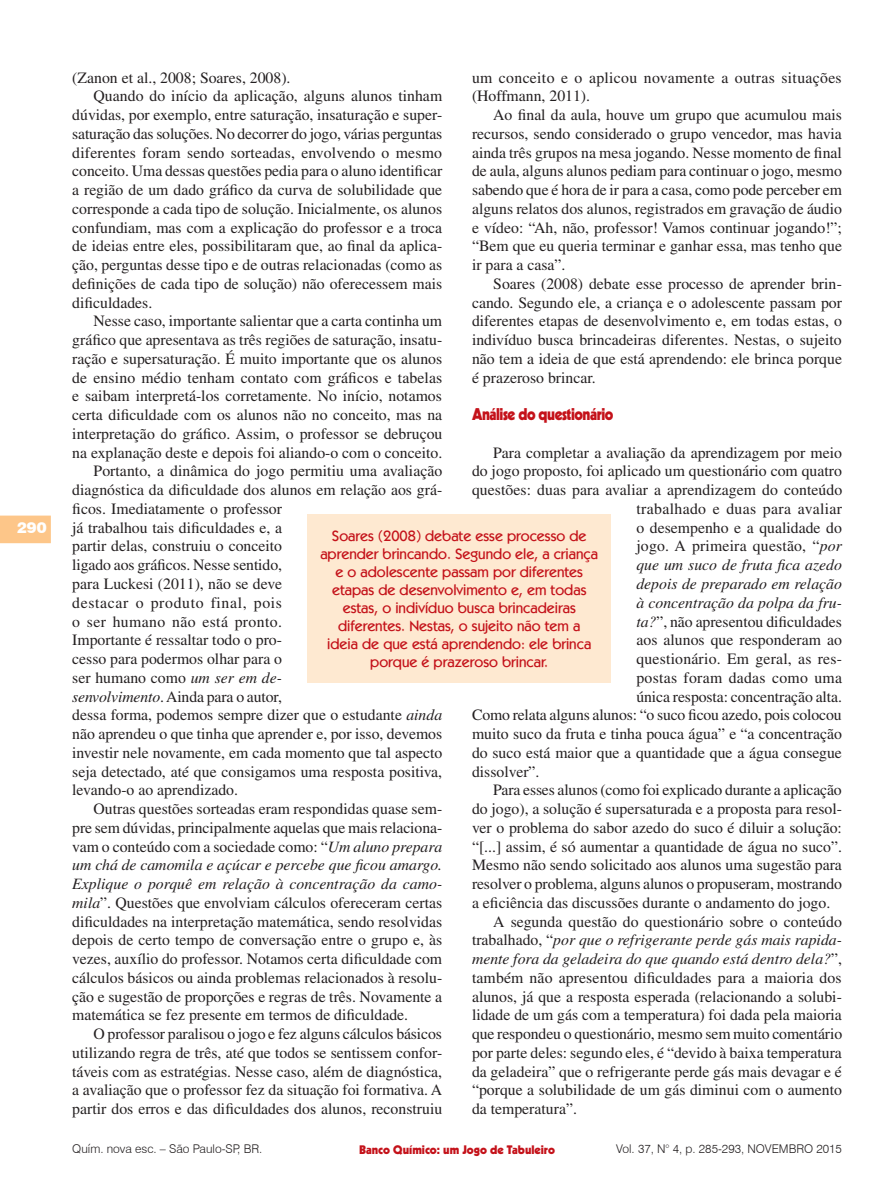
<style>
.page{position:relative;width:893px;height:1191px;background:#fff}
.page>*{position:absolute;margin:0;border:0;box-sizing:border-box;transform-origin:0 0}
.Seção{font:900 16.5px "Kabel";letter-spacing:-.03em;color:#c4121a;scale:.9 1}
.t1{font:15.75px/18.8px "Times";color:#231f20;text-align:justify}
.t2{font:italic 15.75px "Times";color:#231f20}
.t3{font:15.75px/18.8px "Times";letter-spacing:.02em;color:#231f20}
.t4{font:15.75px "Times";letter-spacing:.025em;color:#231f20}
.Olho{font:500 15px/18px "Kabel IT Cby BT";color:#c4121a;text-align:center}
.t5{font:900 15px "Swiss 721 BT";color:#fff}
.t6{font:300 12px "Swiss 721 BT";color:#231f20}
.t7{font:900 12px "Kabel";color:#c4121a}
.s1{font-style:italic}
</style>
<div class="page">
<svg style="left:0;top:515px;width:51px;height:28px"></svg>
<div style="left:308px;top:514px;width:303px;height:169px;background:#fee9d1"></div>
<p class="t5" style="left:17px;top:518px;width:31px">290</p>
<p class="t1" style="left:72px;top:68px;width:220px">(Zanon et al., 2008; Soares, 2008).</p>
<p class="t1" style="left:72px;top:87px;width:372px;text-indent:21px">Quando do início da aplicação, alguns alunos tinham dúvidas, por exemplo, entre saturação, insaturação e super&shy;saturação das soluções. No decorrer do jogo, várias perguntas diferentes foram sendo sorteadas, envolvendo o mesmo conceito. Uma dessas questões pedia para o aluno identificar a região de um dado gráfico da curva de solubilidade que corresponde a cada tipo de solução. Inicialmente, os alunos confundiam, mas com a explicação do professor e a troca de ideias entre eles, possibilitaram que, ao final da aplica&shy;ção, perguntas desse tipo e de outras relacionadas (como as definições de cada tipo de solução) não oferecessem mais dificuldades.</p>
<p class="t1" style="left:72px;top:312px;width:372px;text-indent:21px">Nesse caso, importante salientar que a carta continha um gráfico que apresentava as três regiões de saturação, insatu&shy;ração e supersaturação. É muito importante que os alunos de ensino médio tenham contato com gráficos e tabelas e saibam interpretá-los corretamente. No início, notamos certa dificuldade com os alunos não no conceito, mas na interpretação do gráfico. Assim, o professor se debruçou na explanação deste e depois foi aliando-o com o conceito.</p>
<p class="t1" style="left:72px;top:462px;width:372px;text-align:left;text-indent:21px">Portanto, a dinâmica do jogo permitiu uma avaliação diagnóstica da dificuldade dos alunos em relação aos grá&shy;ficos. Imediatamente o professor<br>já trabalhou tais dificuldades e, a<br>partir delas, construiu o conceito<br>ligado aos gráficos. Nesse sentido,<br>para Luckesi (2011), não se deve<br>destacar o produto final, pois<br>o ser humano não está pronto.<br>Importante é ressaltar todo o pro-<br>cesso para podermos olhar para o<br>ser humano como <span class="s1">um ser em de-<br>senvolvimento</span>. Ainda para o autor,<br>dessa forma, podemos sempre dizer que o estudante <span class="s1">ainda </span>não aprendeu o que tinha que aprender e, por isso, devemos investir nele novamente, em cada momento que tal aspecto seja detectado, até que consigamos uma resposta positiva, levando-o ao aprendizado.</p>
<p class="t1" style="left:72px;top:799px;width:371px;text-indent:21px">Outras questões sorteadas eram respondidas quase sem&shy;pre sem dúvidas, principalmente aquelas que mais relaciona&shy;vam o conteúdo com a sociedade como: “<span class="s1">Um aluno prepara um chá de camomila e açúcar e percebe que ficou amargo.<br>Explique o porquê em relação à concentração da camo&shy;mila</span>”. Questões que envolviam cálculos ofereceram certas dificuldades na interpretação matemática, sendo resolvidas depois de certo tempo de conversação entre o grupo e, às vezes, auxílio do professor. Notamos certa dificuldade com cálculos básicos ou ainda problemas relacionados à resolu&shy;ção e sugestão de proporções e regras de três. Novamente a matemática se fez presente em termos de dificuldade.</p>
<p class="t1" style="left:72px;top:1024px;width:371px;text-indent:21px">O professor paralisou o jogo e fez alguns cálculos básicos utilizando regra de três, até que todos se sentissem confor&shy;táveis com as estratégias. Nesse caso, além de diagnóstica, a avaliação que o professor fez da situação foi formativa. A partir dos erros e das dificuldades dos alunos, reconstruiu</p>
<p class="t3" style="left:472px;top:68px;width:371px">um conceito e o aplicou novamente a outras situações (Hoffmann, 2011).</p>
<p class="t1" style="left:472px;top:105px;width:372px;text-indent:21px">Ao final da aula, houve um grupo que acumulou mais recursos, sendo considerado o grupo vencedor, mas havia ainda três grupos na mesa jogando. Nesse momento de final de aula, alguns alunos pediam para continuar o jogo, mesmo sabendo que é hora de ir para a casa, como pode perceber em alguns relatos dos alunos, registrados em gravação de áudio e vídeo: “Ah, não, professor! Vamos continuar jogando!”; “Bem que eu queria terminar e ganhar essa, mas tenho que ir para a casa”.</p>
<p class="t1" style="left:472px;top:274px;width:371px;text-indent:21px">Soares (2008) debate esse processo de aprender brin&shy;cando. Segundo ele, a criança e o adolescente passam por diferentes etapas de desenvolvimento e, em todas estas, o indivíduo busca brincadeiras diferentes. Nestas, o sujeito não tem a ideia de que está aprendendo: ele brinca porque é prazeroso brincar.</p>
<p class="Seção" style="left:472px;top:404px;width:159px">Análise do questionário</p>
<p class="t1" style="left:493px;top:443px;width:350px">Para completar a avaliação da aprendizagem por meio</p>
<p class="t1" style="left:472px;top:462px;width:371px">do jogo proposto, foi aplicado um questionário com quatro</p>
<p class="t1" style="left:472px;top:480px;width:372px">questões: duas para avaliar a aprendizagem do conteúdo</p>
<p class="t4" style="left:636px;top:500px;width:207px">trabalhado e duas para avaliar</p>
<p class="t1" style="left:636px;top:518px;width:207px">o desempenho e a qualidade do</p>
<p class="t1" style="left:636px;top:537px;width:207px">jogo. A primeira questão, “<span class="s1">por</span></p>
<p class="t2" style="left:636px;top:556px;width:207px">que um suco de fruta fica azedo</p>
<p class="t2" style="left:636px;top:575px;width:207px">depois de preparado em relação</p>
<p class="t2" style="left:636px;top:594px;width:207px">à concentração da polpa da fru-</p>
<p class="t1" style="left:636px;top:612px;width:207px"><span class="s1">ta?</span>”, não apresentou dificuldades</p>
<p class="t1" style="left:636px;top:630px;width:207px">aos alunos que responderam ao</p>
<p class="t1" style="left:636px;top:649px;width:207px">questionário. Em geral, as res-</p>
<p class="t1" style="left:636px;top:668px;width:207px">postas foram dadas como uma</p>
<p class="t1" style="left:636px;top:687px;width:207px">única resposta: concentração alta.</p>
<p class="t1" style="left:472px;top:705px;width:371px">Como relata alguns alunos: “o suco ficou azedo, pois colocou</p>
<p class="t1" style="left:472px;top:724px;width:371px">muito suco da fruta e tinha pouca água” e “a concentração</p>
<p class="t1" style="left:472px;top:743px;width:371px">do suco está maior que a quantidade que a água consegue</p>
<p class="t1" style="left:472px;top:762px;width:69px">dissolver”.</p>
<p class="t1" style="left:472px;top:780px;width:372px;text-indent:21px">Para esses alunos (como foi explicado durante a aplicação do jogo), a solução é supersaturada e a proposta para resol&shy;ver o problema do sabor azedo do suco é diluir a solução: “[...] assim, é só aumentar a quantidade de água no suco”.<br>Mesmo não sendo solicitado aos alunos uma sugestão para resolver o problema, alguns alunos o propuseram, mostrando a eficiência das discussões durante o andamento do jogo.</p>
<p class="t1" style="left:472px;top:912px;width:372px;text-indent:21px">A segunda questão do questionário sobre o conteúdo trabalhado, “<span class="s1">por que o refrigerante perde gás mais rapida&shy;mente fora da geladeira do que quando está dentro dela?</span>”, também não apresentou dificuldades para a maioria dos alunos, já que a resposta esperada (relacionando a solubi&shy;lidade de um gás com a temperatura) foi dada pela maioria que respondeu o questionário, mesmo sem muito comentário por parte deles: segundo eles, é “devido à baixa temperatura da geladeira” que o refrigerante perde gás mais devagar e é “porque a solubilidade de um gás diminui com o aumento da temperatura”.</p>
<p class="Olho" style="left:320px;top:526px;width:279px">Soares (2008) debate esse processo de aprender brincando. Segundo ele, a criança e o adolescente passam por diferentes etapas de desenvolvimento e, em todas estas, o indivíduo busca brincadeiras diferentes. Nestas, o sujeito não tem a<br>ideia de que está aprendendo: ele brinca porque é prazeroso brincar.</p>
<p class="t6" style="left:72px;top:1141px;width:192px">Quím. nova esc. – São Paulo-SP, BR.</p>
<p class="t6" style="left:616px;top:1141px;width:227px">Vol. 37, N° 4, p. 285-293, NOVEMBRO 2015</p>
<p class="t7" style="left:359px;top:1141px;width:197px">Banco Químico: um Jogo de Tabuleiro</p>
</div>
